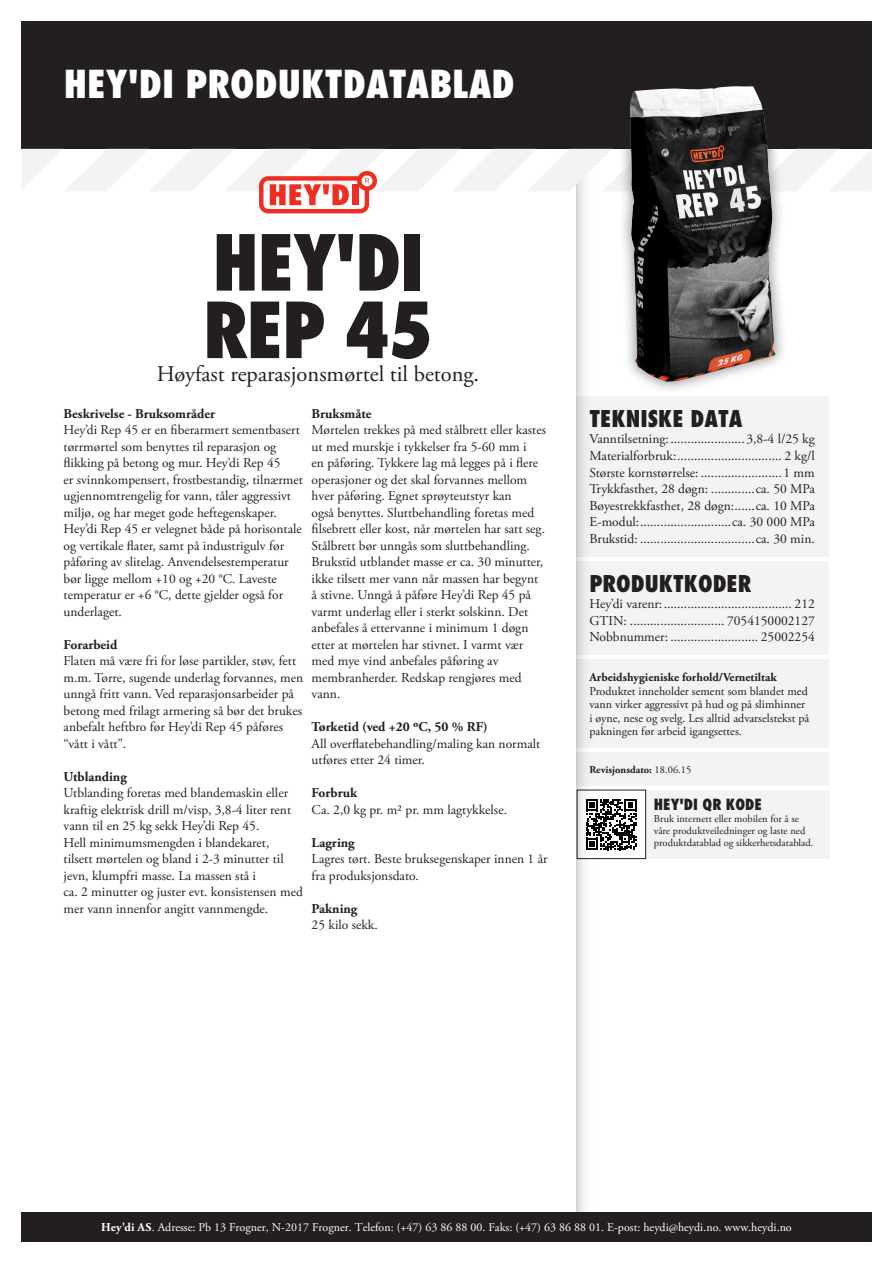
<style>
.page{position:relative;width:893px;height:1263px;background:#fff}
.page>*{position:absolute;margin:0;border:0;box-sizing:border-box;transform-origin:0 0}
.t1{font:800 condensed 75px "Futura";letter-spacing:-.025em;color:#231f20}
.t2{font:800 condensed 37.5px "Futura";color:#fff}
.t3{font:22.5px "Adobe Garamond Pro";color:#231f20}
.t4{font:800 condensed 22.5px "Futura";color:#231f20}
.t5{font:800 condensed 15px "Futura";color:#231f20}
.t6{font:13.5px/16.5px "Adobe Garamond Pro";color:#231f20}
.t7{font:700 13.5px "Adobe Garamond Pro";color:#231f20}
.t8{font:12px/13.5px "Adobe Garamond Pro";color:#231f20}
.t9{font:12px "Adobe Garamond Pro";color:#fff}
.t10{font:700 12px "Adobe Garamond Pro";color:#231f20}
.t11{font:10.5px/12px "Adobe Garamond Pro";color:#231f20}
.t12{font:700 10.5px "Adobe Garamond Pro";color:#231f20}
.s1{font-weight:400}
.s2{font-weight:700}
</style>
<div class="page">
<div style="left:21px;top:21px;width:851px;height:128px;background:#231f20"></div>
<div style="left:21px;top:1212px;width:851px;height:30px;background:#231f20"></div>
<div style="left:577px;top:790px;width:69px;height:69px;border:1px solid #231f20"></div>
<div style="left:646px;top:790px;width:183px;height:69px;background:#f2f3f4"></div>
<svg style="left:598px;top:799px;width:39px;height:51px"></svg>
<div style="left:577px;top:752px;width:252px;height:33px;background:#f2f3f4"></div>
<div style="left:577px;top:396px;width:252px;height:160px;background:#f2f3f4"></div>
<div style="left:577px;top:561px;width:252px;height:93px;background:#f2f3f4"></div>
<div style="left:577px;top:660px;width:252px;height:88px;background:#f2f3f4"></div>
<svg style="left:577px;top:213px;width:21px;height:999px"></svg>
<svg style="left:22px;top:149px;width:849px;height:64px"></svg>
<div style="left:616px;top:72px;width:173px;height:324px;background:#231f20;opacity:.5"></div>
<img style="left:630px;top:86px;width:146px;height:296px">
<h2 class="t2" style="left:64px;top:60px;width:452px">HEY'DI PRODUKTDATABLAD</h2>
<p class="t1" style="left:212px;top:215px;width:213px">HEY'DI</p>
<p class="t1" style="left:203px;top:282px;width:232px">REP 45</p>
<p class="t3" style="left:157px;top:360px;width:324px">Høyfast reparasjonsmørtel til betong.</p>
<p class="t7" style="left:64px;top:405px;width:153px">Beskrivelse - Bruksområder</p>
<p class="t6" style="left:64px;top:422px;width:238px">Hey’di Rep 45 er en fiberarmert sementbasert tørrmørtel som benyttes til reparasjon og</p>
<p class="t6" style="left:64px;top:455px;width:218px">flikking på betong og mur. Hey’di Rep 45</p>
<p class="t6" style="left:64px;top:472px;width:241px">er svinnkompensert, frostbestandig, tilnærmet ugjennomtrengelig for vann, tåler aggressivt miljø, og har meget gode heftegenskaper.<br>Hey’di Rep 45 er velegnet både på horisontale og vertikale flater, samt på industrigulv før påføring av slitelag. Anvendelsestemperatur</p>
<p class="t6" style="left:64px;top:571px;width:221px">bør ligge mellom +10 og +20 °C. Laveste temperatur er +6 °C, dette gjelder også for underlaget.</p>
<p class="t7" style="left:64px;top:636px;width:55px">Forarbeid</p>
<p class="t6" style="left:64px;top:653px;width:241px">Flaten må være fri for løse partikler, støv, fett m.m. Tørre, sugende underlag forvannes, men unngå fritt vann. Ved reparasjonsarbeider på betong med frilagt armering så bør det brukes anbefalt heftbro før Hey’di Rep 45 påføres “vått i vått”.</p>
<p class="t7" style="left:64px;top:768px;width:65px">Utblanding</p>
<p class="t6" style="left:64px;top:785px;width:229px">Utblanding foretas med blandemaskin eller kraftig elektrisk drill m/visp, 3,8-4 liter rent vann til en 25 kg sekk Hey’di Rep 45.</p>
<p class="t6" style="left:64px;top:835px;width:207px">Hell minimumsmengden i blandekaret,</p>
<p class="t6" style="left:64px;top:851px;width:222px">tilsett mørtelen og bland i 2-3 minutter til jevn, klumpfri masse. La massen stå i</p>
<p class="t6" style="left:64px;top:884px;width:241px">ca. 2 minutter og juster evt. konsistensen med mer vann innenfor angitt vannmengde.</p>
<p class="t7" style="left:312px;top:405px;width:61px">Bruksmåte</p>
<p class="t6" style="left:312px;top:422px;width:236px">Mørtelen trekkes på med stålbrett eller kastes ut med murskje i tykkelser fra 5-60 mm i<br>en påføring. Tykkere lag må legges på i flere operasjoner og det skal forvannes mellom hver påføring. Egnet sprøyteutstyr kan<br>også benyttes. Sluttbehandling foretas med filsebrett eller kost, når mørtelen har satt seg.<br>Stålbrett bør unngås som sluttbehandling.<br>Brukstid utblandet masse er ca. 30 minutter, ikke tilsett mer vann når massen har begynt å stivne. Unngå å påføre Hey’di Rep 45 på varmt underlag eller i sterkt solskinn. Det anbefales å ettervanne i minimum 1 døgn</p>
<p class="t6" style="left:312px;top:637px;width:213px">etter at mørtelen har stivnet. I varmt vær</p>
<p class="t6" style="left:312px;top:653px;width:188px">med mye vind anbefales påføring av</p>
<p class="t6" style="left:312px;top:670px;width:211px">membranherder. Redskap rengjøres med vann.</p>
<p class="t7" style="left:312px;top:719px;width:178px">Tørketid (ved +20 oC, 50 % RF)</p>
<p class="t6" style="left:312px;top:736px;width:230px">All overflatebehandling/maling kan normalt utføres etter 24 timer.</p>
<p class="t7" style="left:312px;top:785px;width:47px">Forbruk</p>
<p class="t6" style="left:312px;top:802px;width:197px">Ca. 2,0 kg pr. m2 pr. mm lagtykkelse.</p>
<p class="t7" style="left:312px;top:834px;width:45px">Lagring</p>
<p class="t6" style="left:312px;top:851px;width:238px">Lagres tørt. Beste bruksegenskaper innen 1 år fra produksjonsdato.</p>
<p class="t7" style="left:312px;top:900px;width:47px">Pakning</p>
<p class="t6" style="left:312px;top:917px;width:68px">25 kilo sekk.</p>
<p class="t4" style="left:589px;top:404px;width:155px">TEKNISKE DATA</p>
<p class="t6" style="left:589px;top:431px;width:227px">Vanntilsetning:......................3,8-4 l/25 kg</p>
<p class="t6" style="left:589px;top:448px;width:227px">Materialforbruk:............................... 2 kg/l</p>
<p class="t6" style="left:589px;top:464px;width:227px">Største kornstørrelse: ........................1 mm</p>
<p class="t6" style="left:589px;top:481px;width:227px">Trykkfasthet, 28 døgn: .............ca. 50 MPa</p>
<p class="t6" style="left:589px;top:497px;width:227px">Bøyestrekkfasthet, 28 døgn:......ca. 10 MPa</p>
<p class="t6" style="left:589px;top:514px;width:227px">E-modul:...........................ca. 30 000 MPa</p>
<p class="t6" style="left:589px;top:530px;width:227px">Brukstid: ..................................ca. 30 min.</p>
<p class="t4" style="left:589px;top:569px;width:163px">PRODUKTKODER</p>
<p class="t6" style="left:589px;top:596px;width:227px">Hey’di varenr:...................................... 212</p>
<p class="t6" style="left:589px;top:613px;width:227px">GTIN: ............................ 7054150002127</p>
<p class="t6" style="left:589px;top:629px;width:227px">Nobbnummer: .......................... 25002254</p>
<p class="t10" style="left:589px;top:670px;width:189px">Arbeidshygieniske forhold/Vernetiltak</p>
<p class="t8" style="left:589px;top:685px;width:221px">Produktet inneholder sement som blandet med vann virker aggressivt på hud og på slimhinner i øyne, nese og svelg. Les alltid advarselstekst på pakningen før arbeid igangsettes.</p>
<p class="t12" style="left:589px;top:763px;width:103px">Revisjonsdato: <span class="s1">18.06.15</span></p>
<p class="t5" style="left:654px;top:795px;width:110px">HEY'DI QR KODE</p>
<p class="t11" style="left:654px;top:813px;width:161px">Bruk internett eller mobilen for å se våre produktveiledninger og laste ned produktdatablad og sikkerhetsdatablad.</p>
<p class="t9" style="left:101px;top:1220px;width:692px"><span class="s2">Hey'di AS</span>. Adresse: Pb 13 Frogner, N-2017 Frogner. Telefon: (+47) 63 86 88 00. Faks: (+47) 63 86 88 01. E-post: heydi@heydi.no. www.heydi.no</p>
</div>
